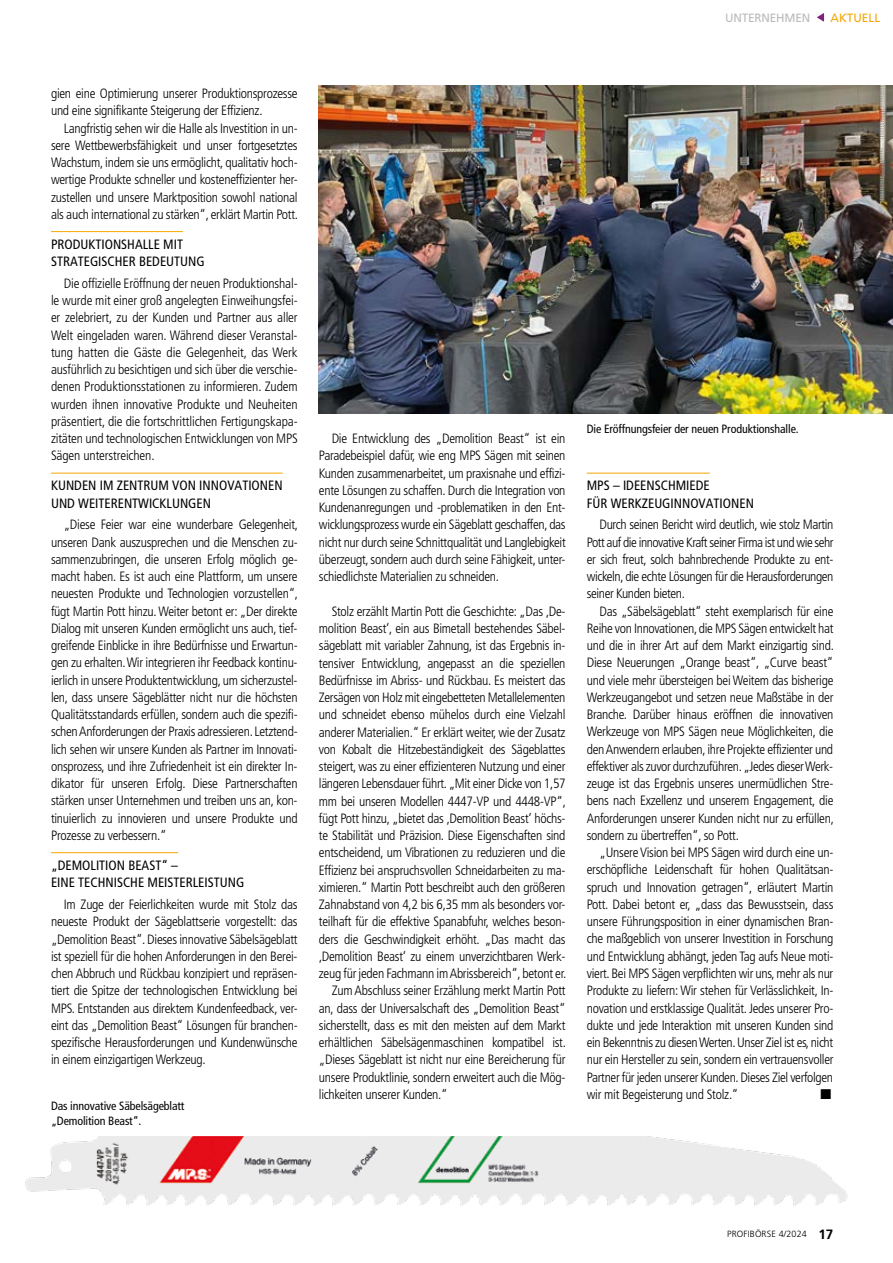
<style>
.page{position:relative;width:893px;height:1263px;background:#fff}
.page>*{position:absolute;margin:0;border:0;box-sizing:border-box;transform-origin:0 0}
.t1{font:14.25px "Zapf Dingbats ITC";color:#000}
.t2{font:13.5px/17.2px "Frutigercondensed 47 Light Cond";letter-spacing:-.02em;color:#000;text-align:justify}
.t3{font:condensed 13.5px/17.2px "Frutigercondensed 57";color:#000}
.t4{font:condensed 12px/14.2px "Frutigercondensed 57";letter-spacing:-.01em;color:#000}
.t5{font:12px "Frutiger";letter-spacing:-.015em;color:#bababa}
.t6{font:12px "Frutiger";color:#f7a600}
.t7{font:300 9px "Frutiger";letter-spacing:.015em;color:#000}
.s1{font-weight:700;font-size:13.5px}
</style>
<div class="page">
<svg style="left:817px;top:13px;width:7px;height:9px"></svg>
<hr style="left:51px;top:231px;width:132px;height:1px;background:#f7a600">
<hr style="left:51px;top:473px;width:232px;height:1px;background:#f7a600">
<hr style="left:51px;top:852px;width:127px;height:1px;background:#f7a600">
<hr style="left:587px;top:473px;width:123px;height:1px;background:#f7a600">
<img style="left:25px;top:1136px;width:823px;height:70px">
<img style="left:319px;top:85px;width:574px;height:329px">
<p class="t5" style="left:725px;top:11px;width:87px">UNTERNEHMEN</p>
<p class="t6" style="left:830px;top:11px;width:51px">AKTUELL</p>
<p class="t2" style="left:51px;top:85px;width:248px">gien eine Optimierung unserer Produktionsprozesse und eine signifikante Steigerung der Effizienz.</p>
<p class="t2" style="left:51px;top:119px;width:249px;text-indent:13px">Langfristig sehen wir die Halle als Investition in un&shy;sere Wettbewerbsfähigkeit und unser fortgesetztes Wachstum, indem sie uns ermöglicht, qualitativ hoch&shy;wertige Produkte schneller und kosteneffizienter her&shy;zustellen und unsere Marktposition sowohl national als auch international zu stärken“, erklärt Martin Pott.</p>
<p class="t3" style="left:51px;top:236px;width:155px">PRODUKTIONSHALLE MIT<br>STRATEGISCHER BEDEUTUNG</p>
<p class="t2" style="left:51px;top:275px;width:248px;text-indent:13px">Die offizielle Eröffnung der neuen Produktionshal&shy;le wurde mit einer groß angelegten Einweihungsfei&shy;er zelebriert, zu der Kunden und Partner aus aller Welt eingeladen waren. Während dieser Veranstal&shy;tung hatten die Gäste die Gelegenheit, das Werk ausführlich zu besichtigen und sich über die verschie&shy;denen Produktionsstationen zu informieren. Zudem wurden ihnen innovative Produkte und Neuheiten präsentiert, die die fortschrittlichen Fertigungskapa&shy;zitäten und technologischen Entwicklungen von MPS Sägen unterstreichen.</p>
<p class="t3" style="left:51px;top:477px;width:233px">KUNDEN IM ZENTRUM VON INNOVATIONEN<br>UND WEITERENTWICKLUNGEN</p>
<p class="t2" style="left:51px;top:516px;width:249px;text-indent:13px">„Diese Feier war eine wunderbare Gelegenheit, unseren Dank auszusprechen und die Menschen zu&shy;sammenzubringen, die unseren Erfolg möglich ge&shy;macht haben. Es ist auch eine Plattform, um unsere neuesten Produkte und Technologien vorzustellen“, fügt Martin Pott hinzu. Weiter betont er: „Der direkte Dialog mit unseren Kunden ermöglicht uns auch, tief&shy;greifende Einblicke in ihre Bedürfnisse und Erwartun&shy;gen zu erhalten. Wir integrieren ihr Feedback kontinu&shy;ierlich in unsere Produktentwicklung, um sicherzustel&shy;len, dass unsere Sägeblätter nicht nur die höchsten Qualitätsstandards erfüllen, sondern auch die spezifi&shy;schen Anforderungen der Praxis adressieren. Letztend&shy;lich sehen wir unsere Kunden als Partner im Innovati&shy;onsprozess, und ihre Zufriedenheit ist ein direkter In&shy;dikator für unseren Erfolg. Diese Partnerschaften stärken unser Unternehmen und treiben uns an, kon&shy;tinuierlich zu innovieren und unsere Produkte und Prozesse zu verbessern.“</p>
<p class="t3" style="left:51px;top:857px;width:195px">„DEMOLITION BEAST“ –<br>EINE TECHNISCHE MEISTERLEISTUNG</p>
<p class="t2" style="left:51px;top:896px;width:248px;text-indent:13px">Im Zuge der Feierlichkeiten wurde mit Stolz das neueste Produkt der Sägeblattserie vorgestellt: das „Demolition Beast“. Dieses innovative Säbelsägeblatt ist speziell für die hohen Anforderungen in den Berei&shy;chen Abbruch und Rückbau konzipiert und repräsen&shy;tiert die Spitze der technologischen Entwicklung bei MPS. Entstanden aus direktem Kundenfeedback, ver&shy;eint das „Demolition Beast“ Lösungen für branchen&shy;spezifische Herausforderungen und Kundenwünsche in einem einzigartigen Werkzeug.</p>
<p class="t4" style="left:51px;top:1099px;width:135px">Das innovative Säbelsägeblatt „Demolition Beast“.</p>
<p class="t2" style="left:319px;top:430px;width:248px;text-indent:13px">Die Entwicklung des „Demolition Beast“ ist ein Paradebeispiel dafür, wie eng MPS Sägen mit seinen Kunden zusammenarbeitet, um praxisnahe und effizi&shy;ente Lösungen zu schaffen. Durch die Integration von Kundenanregungen und -problematiken in den Ent&shy;wicklungsprozess wurde ein Sägeblatt geschaffen, das nicht nur durch seine Schnittqualität und Langlebigkeit überzeugt, sondern auch durch seine Fähigkeit, unter&shy;schiedlichste Materialien zu schneiden.</p>
<p class="t2" style="left:332px;top:603px;width:235px">Stolz erzählt Martin Pott die Geschichte: „Das ‚De-</p>
<p class="t2" style="left:319px;top:620px;width:248px">molition Beast‘, ein aus Bimetall bestehendes Säbel-</p>
<p class="t2" style="left:319px;top:637px;width:248px">sägeblatt mit variabler Zahnung, ist das Ergebnis in-</p>
<p class="t2" style="left:319px;top:654px;width:248px">tensiver Entwicklung, angepasst an die speziellen</p>
<p class="t2" style="left:319px;top:672px;width:248px">Bedürfnisse im Abriss- und Rückbau. Es meistert das</p>
<p class="t2" style="left:319px;top:689px;width:248px">Zersägen von Holz mit eingebetteten Metallelementen</p>
<p class="t2" style="left:319px;top:706px;width:248px">und schneidet ebenso mühelos durch eine Vielzahl</p>
<p class="t2" style="left:319px;top:723px;width:248px">anderer Materialien.“ Er erklärt weiter, wie der Zusatz</p>
<p class="t2" style="left:319px;top:741px;width:248px">von Kobalt die Hitzebeständigkeit des Sägeblattes</p>
<p class="t2" style="left:319px;top:758px;width:248px">steigert, was zu einer effizienteren Nutzung und einer</p>
<p class="t2" style="left:319px;top:775px;width:248px">längeren Lebensdauer führt. „Mit einer Dicke von 1,57</p>
<p class="t2" style="left:319px;top:792px;width:249px">mm bei unseren Modellen 4447-VP und 4448-VP“,</p>
<p class="t2" style="left:319px;top:810px;width:248px">fügt Pott hinzu, „bietet das ‚Demolition Beast‘ höchs-</p>
<p class="t2" style="left:319px;top:827px;width:248px">te Stabilität und Präzision. Diese Eigenschaften sind</p>
<p class="t2" style="left:319px;top:844px;width:248px">entscheidend, um Vibrationen zu reduzieren und die</p>
<p class="t2" style="left:319px;top:861px;width:248px">Effizienz bei anspruchsvollen Schneidarbeiten zu ma-</p>
<p class="t2" style="left:319px;top:879px;width:248px">ximieren.“ Martin Pott beschreibt auch den größeren</p>
<p class="t2" style="left:319px;top:896px;width:248px">Zahnabstand von 4,2 bis 6,35 mm als besonders vor-</p>
<p class="t2" style="left:319px;top:913px;width:248px">teilhaft für die effektive Spanabfuhr, welches beson-</p>
<p class="t2" style="left:319px;top:930px;width:248px">ders die Geschwindigkeit erhöht. „Das macht das</p>
<p class="t2" style="left:319px;top:948px;width:248px">‚Demolition Beast‘ zu einem unverzichtbaren Werk-</p>
<p class="t2" style="left:319px;top:965px;width:249px">zeug für jeden Fachmann im Abrissbereich“, betont er.</p>
<p class="t2" style="left:332px;top:982px;width:235px">Zum Abschluss seiner Erzählung merkt Martin Pott</p>
<p class="t2" style="left:319px;top:999px;width:248px">an, dass der Universalschaft des „Demolition Beast“</p>
<p class="t2" style="left:319px;top:1017px;width:248px">sicherstellt, dass es mit den meisten auf dem Markt</p>
<p class="t2" style="left:319px;top:1034px;width:249px">erhältlichen Säbelsägenmaschinen kompatibel ist.</p>
<p class="t2" style="left:319px;top:1051px;width:248px">„Dieses Sägeblatt ist nicht nur eine Bereicherung für</p>
<p class="t2" style="left:319px;top:1068px;width:248px">unsere Produktlinie, sondern erweitert auch die Mög-</p>
<p class="t2" style="left:319px;top:1086px;width:130px">lichkeiten unserer Kunden.“</p>
<p class="t4" style="left:587px;top:422px;width:213px">Die Eröffnungsfeier der neuen Produktionshalle.</p>
<p class="t3" style="left:587px;top:477px;width:169px">MPS – IDEENSCHMIEDE<br>FÜR WERKZEUGINNOVATIONEN</p>
<p class="t2" style="left:587px;top:516px;width:248px;text-indent:13px">Durch seinen Bericht wird deutlich, wie stolz Martin Pott auf die innovative Kraft seiner Firma ist und wie sehr er sich freut, solch bahnbrechende Produkte zu ent&shy;wickeln, die echte Lösungen für die Herausforderungen seiner Kunden bieten.</p>
<p class="t2" style="left:587px;top:602px;width:249px;text-indent:13px">Das „Säbelsägeblatt“ steht exemplarisch für eine Reihe von Innovationen, die MPS Sägen entwickelt hat und die in ihrer Art auf dem Markt einzigartig sind.<br>Diese Neuerungen „Orange beast“, „Curve beast“ und viele mehr übersteigen bei Weitem das bisherige Werkzeugangebot und setzen neue Maßstäbe in der Branche. Darüber hinaus eröffnen die innovativen Werkzeuge von MPS Sägen neue Möglichkeiten, die den Anwendern erlauben, ihre Projekte effizienter und effektiver als zuvor durchzuführen. „Jedes dieser Werk&shy;zeuge ist das Ergebnis unseres unermüdlichen Stre&shy;bens nach Exzellenz und unserem Engagement, die Anforderungen unserer Kunden nicht nur zu erfüllen, sondern zu übertreffen“, so Pott.</p>
<p class="t2" style="left:587px;top:844px;width:248px;text-indent:13px">„Unsere Vision bei MPS Sägen wird durch eine un&shy;erschöpfliche Leidenschaft für hohen Qualitätsan&shy;spruch und Innovation getragen“, erläutert Martin Pott. Dabei betont er, „dass das Bewusstsein, dass unsere Führungsposition in einer dynamischen Bran&shy;che maßgeblich von unserer Investition in Forschung und Entwicklung abhängt, jeden Tag aufs Neue moti&shy;viert. Bei MPS Sägen verpflichten wir uns, mehr als nur Produkte zu liefern: Wir stehen für Verlässlichkeit, In&shy;novation und erstklassige Qualität. Jedes unserer Pro&shy;dukte und jede Interaktion mit unseren Kunden sind ein Bekenntnis zu diesen Werten. Unser Ziel ist es, nicht nur ein Hersteller zu sein, sondern ein vertrauensvoller Partner für jeden unserer Kunden. Dieses Ziel verfolgen wir mit Begeisterung und Stolz.“</p>
<p class="t1" style="left:820px;top:1087px;width:12px">■</p>
<p class="t7" style="left:727px;top:1229px;width:108px">PROFIBÖRSE 4/2024 <span class="s1">17</span></p>
</div>
